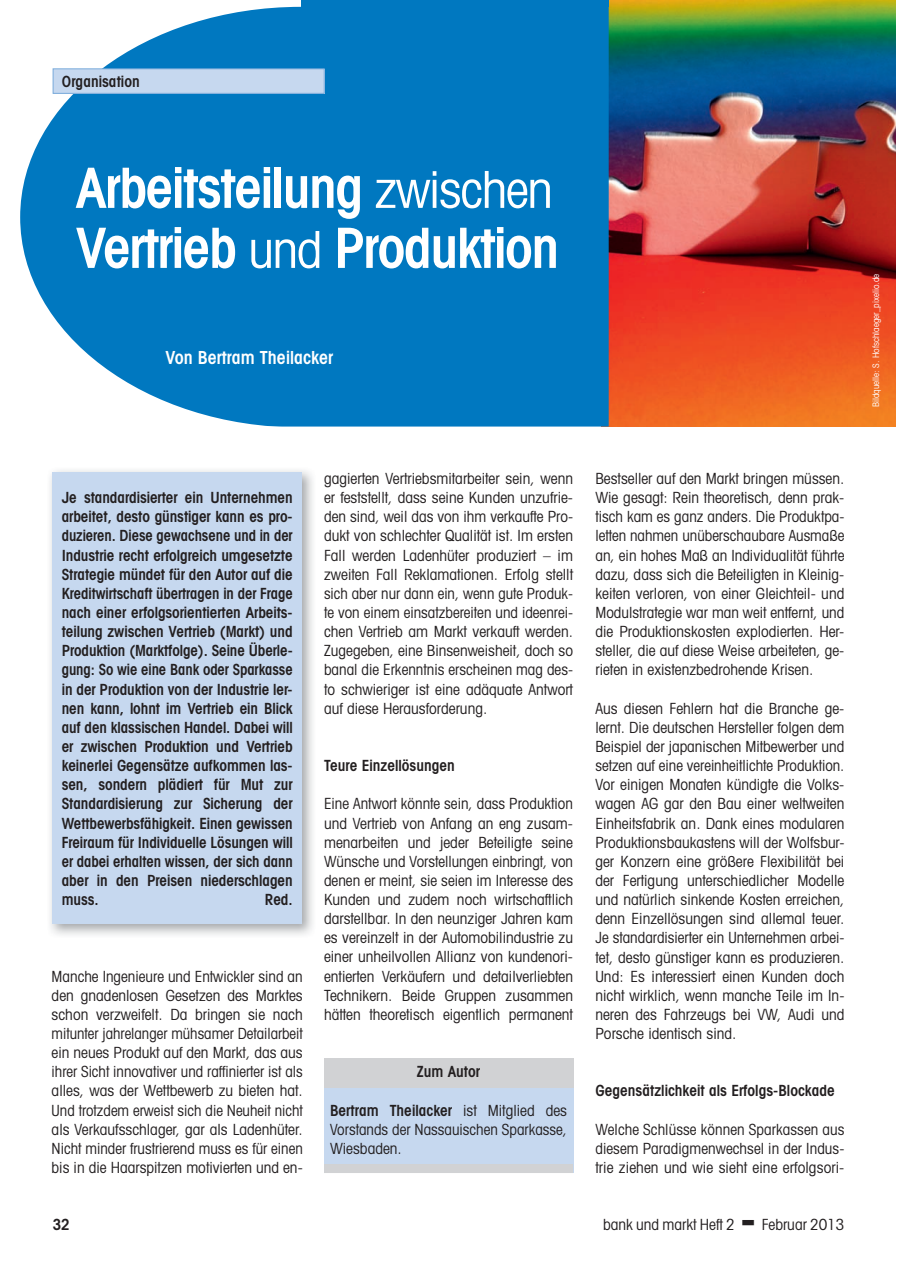
<style>
.page{position:relative;width:898px;height:1273px;background:#fff}
.page>*{position:absolute;margin:0;border:0;box-sizing:border-box;transform-origin:0 0}
.t1{font:600 condensed 55.5px/60px "Avant Garde";letter-spacing:-.025em;color:#fff}
.t2{font:600 condensed 18px "Avant Garde";color:#fff}
.t3{font:condensed 15.3px/19.2px "Avant Garde";color:#231f20;text-align:justify}
.t4{font:600 condensed 15.3px/19.2px "Avant Garde";color:#231f20;text-align:justify}
.t5{font:condensed 9px "Avant Garde";color:#fff}
.s1{font-weight:400;font-size:51px}
.s2{font-weight:600}
</style>
<div class="page">
<img style="left:608px;top:0;width:287px;height:426px">
<svg style="left:20px;top:7px;width:588px;height:419px;background:#1985c6"></svg>
<div style="left:301px;top:0;width:307px;height:7px;background:#0078c0"></div>
<div style="left:53px;top:69px;width:271px;height:24px;background:#c6d8ef"></div>
<div style="left:53px;top:68px;width:271px;height:26px;border:1px solid #7aabdb"></div>
<img style="left:50px;top:470px;width:263px;height:465px">
<div style="left:53px;top:472px;width:248px;height:452px;background:#c6d8ef"></div>
<div style="left:324px;top:1082px;width:248px;height:91px;background:#c6d8ef"></div>
<div style="left:324px;top:1058px;width:248px;height:29px;background:#d1d2d4"></div>
<div style="left:324px;top:1164px;width:248px;height:9px;background:#d1d2d4"></div>
<p class="t4" style="left:62px;top:72px;width:79px">Organisation</p>
<h1 class="t1" style="left:76px;top:157px;width:484px">Arbeitsteilung <span class="s1">zwischen<br></span>Vertrieb <span class="s1">und</span> Produktion</h1>
<p class="t2" style="left:165px;top:346px;width:169px">Von Bertram Theilacker</p>
<p class="t4" style="left:62px;top:488px;width:232px">Je standardisierter ein Unternehmen arbeitet, desto günstiger kann es pro&shy;duzieren. Diese gewachsene und in der Industrie recht erfolgreich umgesetzte Strategie mündet für den Autor auf die Kreditwirtschaft übertragen in der Frage nach einer erfolgsorientierten Arbeits&shy;teilung zwischen Vertrieb (Markt) und Produktion (Marktfolge). Seine Überle&shy;gung: So wie eine Bank oder Sparkasse in der Produktion von der Industrie ler&shy;nen kann, lohnt im Vertrieb ein Blick auf den klassischen Handel. Dabei will er zwischen Produktion und Vertrieb keinerlei Gegensätze aufkommen las&shy;sen, sondern plädiert für Mut zur Standardisierung zur Sicherung der Wettbewerbsfähigkeit. Einen gewissen Freiraum für Individuelle Lösungen will er dabei erhalten wissen, der sich dann aber in den Preisen niederschlagen muss.</p>
<p class="t4" style="left:265px;top:889px;width:29px">Red.</p>
<p class="t3" style="left:52px;top:966px;width:252px">Manche Ingenieure und Entwickler sind an den gnadenlosen Gesetzen des Marktes schon verzweifelt. Da bringen sie nach mitunter jahrelanger mühsamer Detailarbeit ein neues Produkt auf den Markt, das aus ihrer Sicht innovativer und raffinierter ist als alles, was der Wettbewerb zu bieten hat.<br>Und trotzdem erweist sich die Neuheit nicht als Verkaufsschlager, gar als Ladenhüter.<br>Nicht minder frustrierend muss es für einen bis in die Haarspitzen motivierten und en-</p>
<p class="t3" style="left:324px;top:468px;width:250px">gagierten Vertriebsmitarbeiter sein, wenn er feststellt, dass seine Kunden unzufrie&shy;den sind, weil das von ihm verkaufte Pro&shy;dukt von schlechter Qualität ist. Im ersten Fall werden Ladenhüter produziert – im zweiten Fall Reklamationen. Erfolg stellt sich aber nur dann ein, wenn gute Produk&shy;te von einem einsatzbereiten und ideenrei&shy;chen Vertrieb am Markt verkauft werden.<br>Zugegeben, eine Binsenweisheit, doch so banal die Erkenntnis erscheinen mag des&shy;to schwieriger ist eine adäquate Antwort auf diese Herausforderung.</p>
<p class="t4" style="left:324px;top:756px;width:132px">Teure Einzellösungen</p>
<p class="t3" style="left:324px;top:794px;width:250px">Eine Antwort könnte sein, dass Produktion und Vertrieb von Anfang an eng zusam&shy;menarbeiten und jeder Beteiligte seine Wünsche und Vorstellungen einbringt, von denen er meint, sie seien im Interesse des Kunden und zudem noch wirtschaftlich darstellbar. In den neunziger Jahren kam es vereinzelt in der Automobilindustrie zu einer unheilvollen Allianz von kundenori&shy;entierten Verkäufern und detailverliebten Technikern. Beide Gruppen zusammen hätten theoretisch eigentlich permanent</p>
<p class="t4" style="left:416px;top:1062px;width:65px">Zum Autor</p>
<p class="t3" style="left:330px;top:1100px;width:238px"><span class="s2">Bertram Theilacker</span> ist Mitglied des Vorstands der Nassauischen Sparkasse, Wiesbaden.</p>
<p class="t3" style="left:595px;top:468px;width:250px">Bestseller auf den Markt bringen müssen.<br>Wie gesagt: Rein theoretisch, denn prak&shy;tisch kam es ganz anders. Die Produktpa&shy;letten nahmen unüberschaubare Ausmaße an, ein hohes Maß an Individualität führte dazu, dass sich die Beteiligten in Kleinig&shy;keiten verloren, von einer Gleichteil- und Modulstrategie war man weit entfernt, und die Produktionskosten explodierten. Her&shy;steller, die auf diese Weise arbeiteten, ge&shy;rieten in existenzbedrohende Krisen.</p>
<p class="t3" style="left:595px;top:698px;width:250px">Aus diesen Fehlern hat die Branche ge&shy;lernt. Die deutschen Hersteller folgen dem Beispiel der japanischen Mitbewerber und setzen auf eine vereinheitlichte Produktion.<br>Vor einigen Monaten kündigte die Volks&shy;wagen AG gar den Bau einer weltweiten Einheitsfabrik an. Dank eines modularen Produktionsbaukastens will der Wolfsbur&shy;ger Konzern eine größere Flexibilität bei der Fertigung unterschiedlicher Modelle und natürlich sinkende Kosten erreichen, denn Einzellösungen sind allemal teuer.<br>Je standardisierter ein Unternehmen arbei&shy;tet, desto günstiger kann es produzieren.<br>Und: Es interessiert einen Kunden doch nicht wirklich, wenn manche Teile im In&shy;neren des Fahrzeugs bei VW, Audi und Porsche identisch sind.</p>
<p class="t4" style="left:595px;top:1081px;width:241px">Gegensätzlichkeit als Erfolgs-Blockade</p>
<p class="t3" style="left:595px;top:1119px;width:250px">Welche Schlüsse können Sparkassen aus diesem Paradigmenwechsel in der Indus&shy;trie ziehen und wie sieht eine erfolgsori-</p>
<p class="t4" style="left:53px;top:1215px;width:19px">32</p>
<p class="t3" style="left:602px;top:1215px;width:133px">bank und markt Heft 2</p>
<p class="t3" style="left:761px;top:1215px;width:84px">Februar 2013</p>
<p class="t5" style="left:869px;top:407px;width:135px;rotate:-90deg">Bildquelle: S. Hofschlaeger_pixelio.de</p>
</div>
